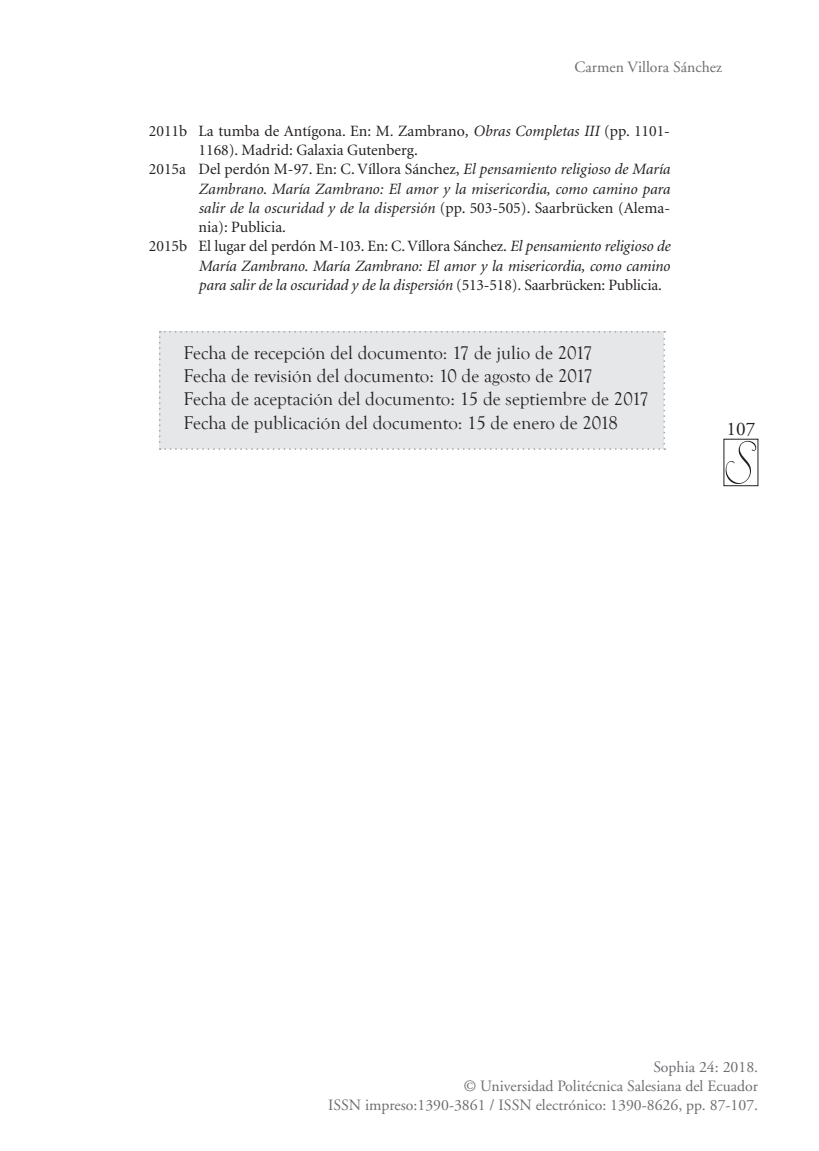
<style>
.page{position:relative;width:819px;height:1151px;background:#fff}
.page>*{position:absolute;margin:0;border:0;box-sizing:border-box;transform-origin:0 0}
.t1{font:19.25px "Adobe Garamond";color:#231f20}
.t2{font:18.9px/23.1px "Goudy Old Style T";color:#231f20}
.t3{font:italic 15.75px "Minion";letter-spacing:-.005em;color:#231f20}
.t4{font:15.75px "Minion";color:#231f20}
.t5{font:15.75px/19.2px "Adobe Garamond";color:#6c6d70;text-align:right}
.s1{font-style:italic}
.s2{font-style:normal}
</style>
<div class="page">
<svg style="left:725px;top:441px;width:31px;height:43px"></svg>
<div style="left:159px;top:331px;width:506px;height:119px;background:#e6e7e9"></div>
<p class="t5" style="left:574px;top:58px;width:149px">Carmen Villora Sánchez</p>
<p class="t4" style="left:149px;top:123px;width:522px">2011b La tumba de Antígona. En: M<span class="s1">.</span> Zambrano<span class="s1">, Obras Completas III</span> (pp. 1101-</p>
<p class="t4" style="left:198px;top:142px;width:221px">1168). Madrid: Galaxia Gutenberg.</p>
<p class="t4" style="left:149px;top:162px;width:522px">2015a Del perdón M-97. En: C. Víllora Sánchez, <span class="s1">El pensamiento religioso de María</span></p>
<p class="t3" style="left:198px;top:181px;width:473px">Zambrano<span class="s2">.</span> María Zambrano: El amor y la misericordia, como camino para</p>
<p class="t3" style="left:198px;top:200px;width:473px">salir de la oscuridad y de la dispersión <span class="s2">(pp. 503-505). Saarbrücken (Alema-</span></p>
<p class="t4" style="left:198px;top:219px;width:89px">nia): Publicia.</p>
<p class="t4" style="left:149px;top:239px;width:522px">2015b El lugar del perdón M-103. En: C. Víllora Sánchez. <span class="s1">El pensamiento religioso de</span></p>
<p class="t3" style="left:198px;top:258px;width:473px">María Zambrano<span class="s2">.</span> María Zambrano: El amor y la misericordia, como camino</p>
<p class="t3" style="left:198px;top:277px;width:465px">para salir de la oscuridad y de la dispersión <span class="s2">(513-518)</span>. <span class="s2">Saarbrücken: Publicia.</span></p>
<p class="t2" style="left:184px;top:342px;width:466px">Fecha de recepción del documento: 17 de julio de 2017<br>Fecha de revisión del documento: 10 de agosto de 2017<br>Fecha de aceptación del documento: 15 de septiembre de 2017<br>Fecha de publicación del documento: 15 de enero de 2018</p>
<p class="t1" style="left:726px;top:418px;width:30px">107</p>
<p class="t5" style="left:328px;top:1058px;width:431px">Sophia 24: 2018.<br>© Universidad Politécnica Salesiana del Ecuador<br>ISSN impreso:1390-3861 / ISSN electrónico: 1390-8626, pp. 87-107.</p>
</div>
